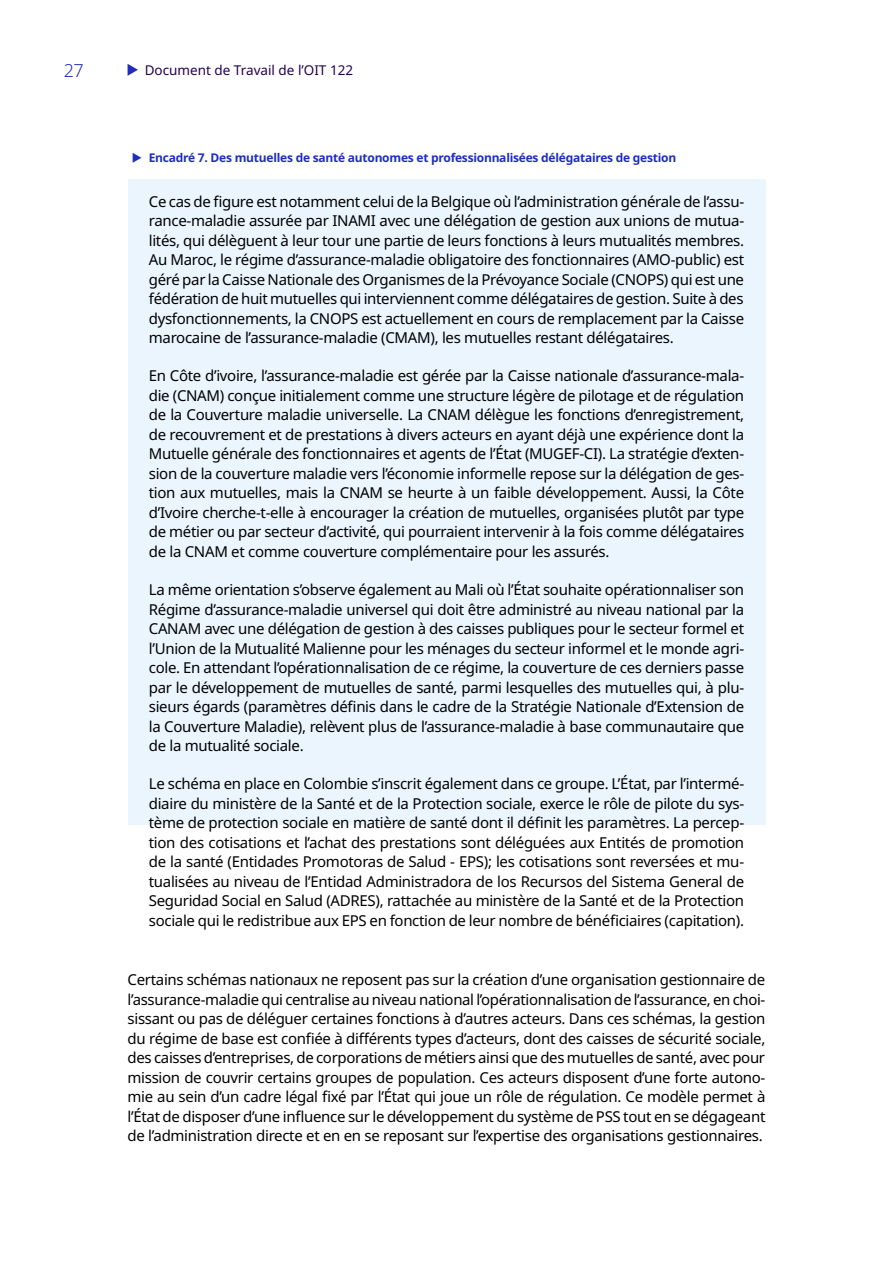
<style>
.page{position:relative;width:893px;height:1263px;background:#fff}
.page>*{position:absolute;margin:0;border:0;box-sizing:border-box;transform-origin:0 0}
.t1{font:300 18px "Noto Sans";color:#1e2dbe}
.B_Body_Space{font:15px/19.5px "Noto Sans";letter-spacing:-.02em;color:#000;text-align:justify}
.t2{font:13.5px "Noto Sans";color:#230050}
.t3{font:700 12px "Noto Sans";letter-spacing:-.02em;color:#1e2dbe}
</style>
<div class="page">
<svg style="left:128px;top:64px;width:10px;height:12px"></svg>
<div style="left:128px;top:179px;width:637px;height:181px;background:#ebf5fd"></div>
<div style="left:128px;top:353px;width:637px;height:220px;background:#ebf5fd"></div>
<div style="left:128px;top:567px;width:637px;height:200px;background:#ebf5fd"></div>
<div style="left:128px;top:761px;width:637px;height:64px;background:#ebf5fd"></div>
<p class="t1" style="left:64px;top:57px;width:22px">27</p>
<p class="t2" style="left:145px;top:60px;width:210px">Document de Travail de l’OIT 122</p>
<p class="t3" style="left:149px;top:149px;width:529px">Encadré 7. Des mutuelles de santé autonomes et professionnalisées délégataires de gestion</p>
<p class="B_Body_Space" style="left:149px;top:192px;width:597px">Ce cas de figure est notamment celui de la Belgique où l’administration générale de l’assu&shy;rance-maladie assurée par INAMI avec une délégation de gestion aux unions de mutua&shy;lités, qui délèguent à leur tour une partie de leurs fonctions à leurs mutualités membres.<br>Au Maroc, le régime d’assurance-maladie obligatoire des fonctionnaires (AMO-public) est géré par la Caisse Nationale des Organismes de la Prévoyance Sociale (CNOPS) qui est une fédération de huit mutuelles qui interviennent comme délégataires de gestion. Suite à des dysfonctionnements, la CNOPS est actuellement en cours de remplacement par la Caisse marocaine de l’assurance-maladie (CMAM), les mutuelles restant délégataires.</p>
<p class="B_Body_Space" style="left:149px;top:367px;width:597px">En Côte d’ivoire, l’assurance-maladie est gérée par la Caisse nationale d’assurance-mala&shy;die (CNAM) conçue initialement comme une structure légère de pilotage et de régulation de la Couverture maladie universelle. La CNAM délègue les fonctions d’enregistrement, de recouvrement et de prestations à divers acteurs en ayant déjà une expérience dont la Mutuelle générale des fonctionnaires et agents de l’État (MUGEF-CI). La stratégie d’exten&shy;sion de la couverture maladie vers l’économie informelle repose sur la délégation de ges&shy;tion aux mutuelles, mais la CNAM se heurte à un faible développement. Aussi, la Côte d’Ivoire cherche-t-elle à encourager la création de mutuelles, organisées plutôt par type de métier ou par secteur d’activité, qui pourraient intervenir à la fois comme délégataires de la CNAM et comme couverture complémentaire pour les assurés.</p>
<p class="B_Body_Space" style="left:149px;top:580px;width:597px">La même orientation s’observe également au Mali où l’État souhaite opérationnaliser son Régime d’assurance-maladie universel qui doit être administré au niveau national par la CANAM avec une délégation de gestion à des caisses publiques pour le secteur formel et l’Union de la Mutualité Malienne pour les ménages du secteur informel et le monde agri&shy;cole. En attendant l’opérationnalisation de ce régime, la couverture de ces derniers passe par le développement de mutuelles de santé, parmi lesquelles des mutuelles qui, à plu&shy;sieurs égards (paramètres définis dans le cadre de la Stratégie Nationale d’Extension de la Couverture Maladie), relèvent plus de l’assurance-maladie à base communautaire que de la mutualité sociale.</p>
<p class="B_Body_Space" style="left:149px;top:774px;width:597px">Le schéma en place en Colombie s’inscrit également dans ce groupe. L’État, par l’intermé&shy;diaire du ministère de la Santé et de la Protection sociale, exerce le rôle de pilote du sys&shy;tème de protection sociale en matière de santé dont il définit les paramètres. La percep&shy;tion des cotisations et l’achat des prestations sont déléguées aux Entités de promotion de la santé (Entidades Promotoras de Salud - EPS); les cotisations sont reversées et mu&shy;tualisées au niveau de l’Entidad Administradora de los Recursos del Sistema General de Seguridad Social en Salud (ADRES), rattachée au ministère de la Santé et de la Protection sociale qui le redistribue aux EPS en fonction de leur nombre de bénéficiaires (capitation).</p>
<p class="B_Body_Space" style="left:128px;top:970px;width:639px">Certains schémas nationaux ne reposent pas sur la création d’une organisation gestionnaire de l’assurance-maladie qui centralise au niveau national l’opérationnalisation de l’assurance, en choi&shy;sissant ou pas de déléguer certaines fonctions à d’autres acteurs. Dans ces schémas, la gestion du régime de base est confiée à différents types d’acteurs, dont des caisses de sécurité sociale, des caisses d’entreprises, de corporations de métiers ainsi que des mutuelles de santé, avec pour mission de couvrir certains groupes de population. Ces acteurs disposent d’une forte autono&shy;mie au sein d’un cadre légal fixé par l’État qui joue un rôle de régulation. Ce modèle permet à l’État de disposer d’une influence sur le développement du système de PSS tout en se dégageant de l’administration directe et en en se reposant sur l’expertise des organisations gestionnaires.</p>
</div>
